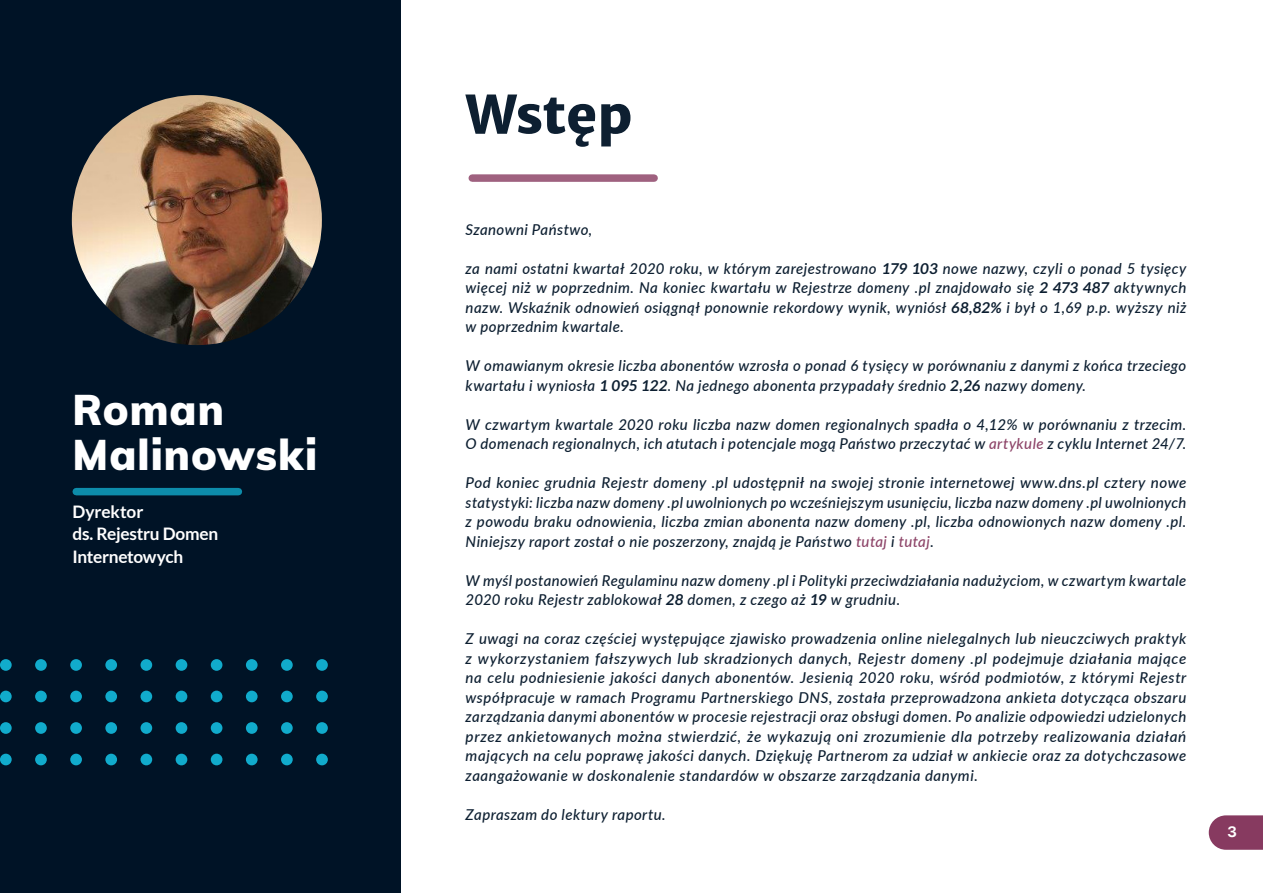
<style>
.page{position:relative;width:1263px;height:893px;background:#fff}
.page>*{position:absolute;margin:0;border:0;box-sizing:border-box;transform-origin:0 0}
.t1{font:800 52.5px "Merriweather Sans";letter-spacing:-.01em;color:#0d1f31}
.t2{font:900 42px/45px "Muli";letter-spacing:.025em;color:#fff}
.t3{font:700 17.25px/22.5px "Lato";letter-spacing:-.015em;color:#fff}
.t4{font:italic 500 15px/19.5px "Lato";letter-spacing:.03em;color:#0d1f31;text-align:justify}
.t5{font:700 15px "SF Pro Display";color:#fff}
.s1{font-weight:700}
.s2{color:#8d4468}
</style>
<div class="page">
<svg style="left:1209px;top:815px;width:54px;height:35px;background:#904a6c"></svg>
<div style="left:0;top:0;width:400px;height:893px;background:#001326"></div>
<div style="left:472px;top:174px;width:182px;height:8px;background:#9f617f"></div>
<div style="left:76px;top:488px;width:162px;height:7px;background:#0d8caa"></div>
<img style="left:72px;top:95px;width:250px;height:250px">
<div style="left:0;top:659px;width:12px;height:12px;background:#11abcc;border-radius:50%"></div>
<div style="left:35px;top:659px;width:12px;height:12px;background:#11abcc;border-radius:50%"></div>
<div style="left:70px;top:659px;width:12px;height:12px;background:#11abcc;border-radius:50%"></div>
<div style="left:105px;top:659px;width:12px;height:12px;background:#11abcc;border-radius:50%"></div>
<div style="left:141px;top:659px;width:11px;height:12px;background:#11abcc;border-radius:50%"></div>
<div style="left:176px;top:659px;width:11px;height:12px;background:#11abcc;border-radius:50%"></div>
<div style="left:211px;top:659px;width:11px;height:12px;background:#11abcc;border-radius:50%"></div>
<div style="left:246px;top:659px;width:12px;height:12px;background:#11abcc;border-radius:50%"></div>
<div style="left:281px;top:659px;width:12px;height:12px;background:#11abcc;border-radius:50%"></div>
<div style="left:316px;top:659px;width:11px;height:12px;background:#11abcc;border-radius:50%"></div>
<div style="left:0;top:691px;width:12px;height:11px;background:#11abcc;border-radius:50%"></div>
<div style="left:35px;top:691px;width:12px;height:11px;background:#11abcc;border-radius:50%"></div>
<div style="left:70px;top:691px;width:12px;height:11px;background:#11abcc;border-radius:50%"></div>
<div style="left:105px;top:691px;width:12px;height:11px;background:#11abcc;border-radius:50%"></div>
<div style="left:141px;top:691px;width:11px;height:11px;background:#11abcc;border-radius:50%"></div>
<div style="left:176px;top:691px;width:11px;height:11px;background:#11abcc;border-radius:50%"></div>
<div style="left:211px;top:691px;width:11px;height:11px;background:#11abcc;border-radius:50%"></div>
<div style="left:246px;top:691px;width:12px;height:11px;background:#11abcc;border-radius:50%"></div>
<div style="left:281px;top:691px;width:12px;height:11px;background:#11abcc;border-radius:50%"></div>
<div style="left:316px;top:691px;width:11px;height:11px;background:#11abcc;border-radius:50%"></div>
<div style="left:0;top:722px;width:12px;height:12px;background:#11abcc;border-radius:50%"></div>
<div style="left:35px;top:722px;width:12px;height:12px;background:#11abcc;border-radius:50%"></div>
<div style="left:70px;top:722px;width:12px;height:12px;background:#11abcc;border-radius:50%"></div>
<div style="left:105px;top:722px;width:12px;height:12px;background:#11abcc;border-radius:50%"></div>
<div style="left:141px;top:722px;width:11px;height:12px;background:#11abcc;border-radius:50%"></div>
<div style="left:176px;top:722px;width:11px;height:12px;background:#11abcc;border-radius:50%"></div>
<div style="left:211px;top:722px;width:11px;height:12px;background:#11abcc;border-radius:50%"></div>
<div style="left:246px;top:722px;width:12px;height:12px;background:#11abcc;border-radius:50%"></div>
<div style="left:281px;top:722px;width:12px;height:12px;background:#11abcc;border-radius:50%"></div>
<div style="left:316px;top:722px;width:11px;height:12px;background:#11abcc;border-radius:50%"></div>
<div style="left:0;top:754px;width:12px;height:11px;background:#11abcc;border-radius:50%"></div>
<div style="left:35px;top:754px;width:12px;height:11px;background:#11abcc;border-radius:50%"></div>
<div style="left:70px;top:754px;width:12px;height:11px;background:#11abcc;border-radius:50%"></div>
<div style="left:105px;top:754px;width:12px;height:11px;background:#11abcc;border-radius:50%"></div>
<div style="left:141px;top:754px;width:11px;height:11px;background:#11abcc;border-radius:50%"></div>
<div style="left:176px;top:754px;width:11px;height:11px;background:#11abcc;border-radius:50%"></div>
<div style="left:211px;top:754px;width:11px;height:11px;background:#11abcc;border-radius:50%"></div>
<div style="left:246px;top:754px;width:12px;height:11px;background:#11abcc;border-radius:50%"></div>
<div style="left:281px;top:754px;width:12px;height:11px;background:#11abcc;border-radius:50%"></div>
<div style="left:316px;top:754px;width:11px;height:11px;background:#11abcc;border-radius:50%"></div>
<h2 class="t2" style="left:72px;top:385px;width:246px">Roman<br>Malinowski</h2>
<p class="t3" style="left:72px;top:500px;width:147px">Dyrektor<br>ds. Rejestru Domen<br>Internetowych</p>
<h1 class="t1" style="left:466px;top:69px;width:169px">Wstęp</h1>
<p class="t4" style="left:466px;top:219px;width:128px">Szanowni Państwo,</p>
<p class="t4" style="left:466px;top:258px;width:722px">za nami ostatni kwartał 2020 roku, w którym zarejestrowano <span class="s1">179 103</span> nowe nazwy, czyli o ponad 5 tysięcy więcej niż w poprzednim. Na koniec kwartału w Rejestrze domeny .pl znajdowało się <span class="s1">2 473 487</span> aktywnych nazw. Wskaźnik odnowień osiągnął ponownie rekordowy wynik, wyniósł <span class="s1">68,82%</span> i był o 1,69 p.p. wyższy niż w poprzednim kwartale.</p>
<p class="t4" style="left:466px;top:355px;width:722px">W omawianym okresie liczba abonentów wzrosła o ponad 6 tysięcy w porównaniu z danymi z końca trzeciego kwartału i wyniosła <span class="s1">1 095 122</span>. Na jednego abonenta przypadały średnio <span class="s1">2,26</span> nazwy domeny.</p>
<p class="t4" style="left:466px;top:414px;width:722px">W czwartym kwartale 2020 roku liczba nazw domen regionalnych spadła o 4,12% w porównaniu z trzecim.<br>O domenach regionalnych, ich atutach i potencjale mogą Państwo przeczytać w <span class="s2">artykule</span> z cyklu Internet 24/7.</p>
<p class="t4" style="left:466px;top:472px;width:722px">Pod koniec grudnia Rejestr domeny .pl udostępnił na swojej stronie internetowej www.dns.pl cztery nowe statystyki: liczba nazw domeny .pl uwolnionych po wcześniejszym usunięciu, liczba nazw domeny .pl uwolnionych z powodu braku odnowienia, liczba zmian abonenta nazw domeny .pl, liczba odnowionych nazw domeny .pl.<br>Niniejszy raport został o nie poszerzony, znajdą je Państwo <span class="s2">tutaj</span> i <span class="s2">tutaj</span>.</p>
<p class="t4" style="left:466px;top:570px;width:722px">W myśl postanowień Regulaminu nazw domeny .pl i Polityki przeciwdziałania nadużyciom, w czwartym kwartale<br>2020 roku Rejestr zablokował <span class="s1">28</span> domen, z czego aż <span class="s1">19</span> w grudniu.</p>
<p class="t4" style="left:466px;top:628px;width:722px">Z uwagi na coraz częściej występujące zjawisko prowadzenia online nielegalnych lub nieuczciwych praktyk z wykorzystaniem fałszywych lub skradzionych danych, Rejestr domeny .pl podejmuje działania mające na celu podniesienie jakości danych abonentów. Jesienią 2020 roku, wśród podmiotów, z którymi Rejestr współpracuje w ramach Programu Partnerskiego DNS, została przeprowadzona ankieta dotycząca obszaru zarządzania danymi abonentów w procesie rejestracji oraz obsługi domen. Po analizie odpowiedzi udzielonych przez ankietowanych można stwierdzić, że wykazują oni zrozumienie dla potrzeby realizowania działań mających na celu poprawę jakości danych. Dziękuję Partnerom za udział w ankiecie oraz za dotychczasowe zaangażowanie w doskonalenie standardów w obszarze zarządzania danymi.</p>
<p class="t4" style="left:466px;top:804px;width:202px">Zapraszam do lektury raportu.</p>
<p class="t5" style="left:1227px;top:821px;width:11px">3</p>
</div>
